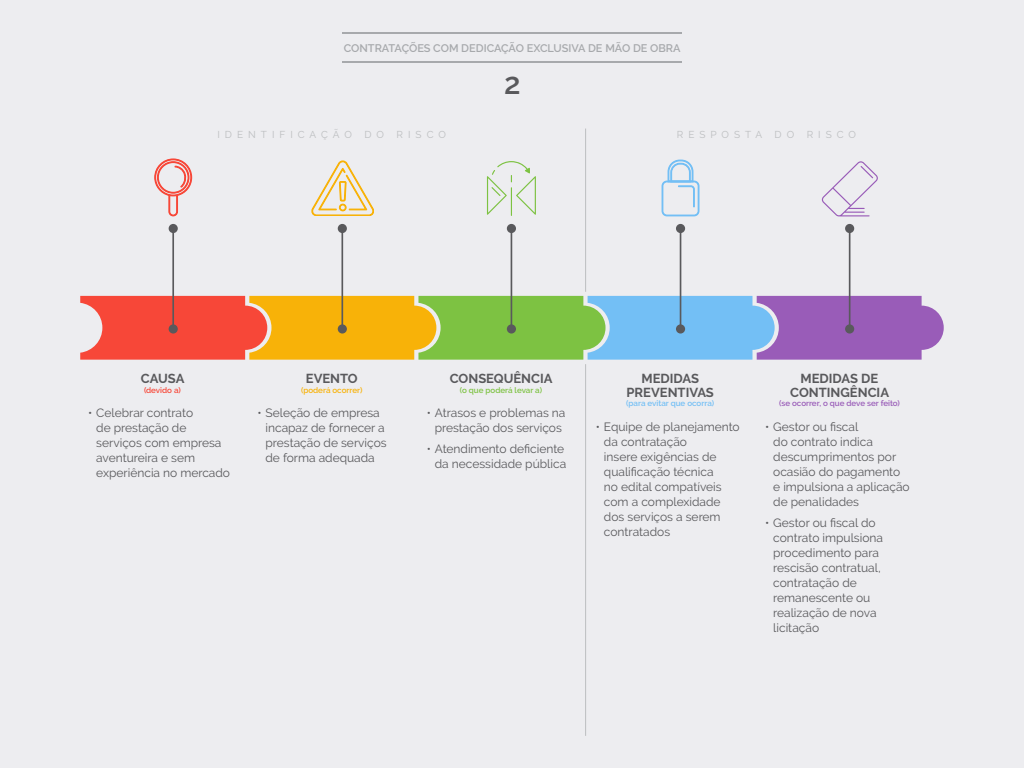
<style>
.page{position:relative;width:1024px;height:768px;background:#ededf0}
.page>*{position:absolute;margin:0;border:0;box-sizing:border-box;transform-origin:0 0}
.t1{font:600 30px "Raleway";color:#59595c}
.t2{font:700 13px/14px "Raleway";color:#59595c;text-align:center}
.t3{font:12px/15px "Raleway";color:#59595c}
.t4{font:600 11px "Raleway";color:#a7a9ac}
.t5{font:10px "Raleway";letter-spacing:.5em;color:#bcbec0}
.t6{font:600 8px "Raleway";color:#995cb8}
.t7{font:600 8px "Raleway";color:#73bff5}
.t8{font:600 8px "Raleway";color:#7dc242}
.t9{font:600 8px "Raleway";color:#f8b208}
.t10{font:600 8px "Raleway";color:#f74738}
</style>
<div class="page">
<svg style="left:80px;top:296px;width:864px;height:64px;background:#b49676"></svg>
<hr style="left:172px;top:228px;width:2px;height:102px;background:#59595c">
<div style="left:169px;top:324px;width:9px;height:10px;background:#59595c;border-radius:50%"></div>
<hr style="left:341px;top:228px;width:2px;height:102px;background:#59595c">
<div style="left:338px;top:324px;width:9px;height:10px;background:#59595c;border-radius:50%"></div>
<hr style="left:511px;top:228px;width:1px;height:102px;background:#59595c">
<div style="left:507px;top:324px;width:9px;height:10px;background:#59595c;border-radius:50%"></div>
<hr style="left:680px;top:228px;width:1px;height:102px;background:#59595c">
<div style="left:676px;top:324px;width:9px;height:10px;background:#59595c;border-radius:50%"></div>
<div style="left:676px;top:224px;width:9px;height:9px;background:#59595c;border-radius:50%"></div>
<hr style="left:849px;top:228px;width:1px;height:102px;background:#59595c">
<div style="left:845px;top:324px;width:9px;height:10px;background:#59595c;border-radius:50%"></div>
<svg style="left:662px;top:160px;width:37px;height:56px"></svg>
<hr style="left:585px;top:129px;width:1px;height:163px;background:#bcbec0">
<hr style="left:585px;top:364px;width:1px;height:372px;background:#bcbec0">
<div style="left:169px;top:224px;width:9px;height:9px;background:#59595c;border-radius:50%"></div>
<svg style="left:311px;top:161px;width:63px;height:55px"></svg>
<svg style="left:487px;top:161px;width:49px;height:55px"></svg>
<svg style="left:155px;top:159px;width:37px;height:57px"></svg>
<div style="left:338px;top:224px;width:9px;height:9px;background:#59595c;border-radius:50%"></div>
<div style="left:507px;top:224px;width:9px;height:9px;background:#59595c;border-radius:50%"></div>
<svg style="left:822px;top:161px;width:56px;height:55px"></svg>
<div style="left:845px;top:224px;width:9px;height:9px;background:#59595c;border-radius:50%"></div>
<hr style="left:342px;top:61px;width:340px;height:1px;background:#a7a9ac">
<hr style="left:342px;top:32px;width:340px;height:1px;background:#a7a9ac">
<p class="t4" style="left:344px;top:42px;width:338px">CONTRATAÇÕES COM DEDICAÇÃO EXCLUSIVA DE MÃO DE OBRA</p>
<h1 class="t1" style="left:504px;top:67px;width:18px">2</h1>
<p class="t5" style="left:217px;top:129px;width:136px">IDENTIFICAÇÃO</p>
<p class="t5" style="left:364px;top:129px;width:21px">D O</p>
<p class="t5" style="left:397px;top:129px;width:51px">RISCO</p>
<p class="t5" style="left:677px;top:129px;width:119px">RESPOSTA DO</p>
<p class="t5" style="left:807px;top:129px;width:51px">RISCO</p>
<p class="t2" style="left:306px;top:371px;width:53px">EVENTO</p>
<p class="t2" style="left:450px;top:371px;width:104px">CONSEQUÊNCIA</p>
<p class="t2" style="left:627px;top:371px;width:89px">MEDIDAS<br>PREVENTIVAS</p>
<p class="t2" style="left:790px;top:371px;width:100px">MEDIDAS DE<br>CONTINGÊNCIA</p>
<p class="t2" style="left:141px;top:371px;width:45px">CAUSA</p>
<p class="t10" style="left:144px;top:385px;width:38px">(devido a)</p>
<p class="t9" style="left:301px;top:385px;width:63px">(poderá ocorrer)</p>
<p class="t8" style="left:460px;top:385px;width:84px">(o que poderá levar a)</p>
<p class="t3" style="left:96px;top:405px;width:135px;text-indent:-8px">• Celebrar contrato<br>de prestação de serviços com empresa aventureira e sem experiência no mercado</p>
<p class="t3" style="left:266px;top:405px;width:123px;text-indent:-8px">• Seleção de empresa incapaz de fornecer a prestação de serviços de forma adequada</p>
<p class="t3" style="left:427px;top:405px;width:140px;text-align:center">• Atrasos e problemas na prestação dos serviços</p>
<p class="t3" style="left:427px;top:441px;width:141px;text-align:right">• Atendimento deficiente da necessidade pública</p>
<p class="t7" style="left:626px;top:398px;width:89px">(para evitar que ocorra)</p>
<p class="t6" style="left:779px;top:398px;width:122px">(se ocorrer, o que deve ser feito)</p>
<p class="t3" style="left:604px;top:419px;width:137px;text-indent:-8px">• Equipe de planejamento da contratação<br>insere exigências de qualificação técnica<br>no edital compatíveis com a complexidade dos serviços a serem contratados</p>
<p class="t3" style="left:773px;top:419px;width:138px;text-indent:-8px">• Gestor ou fiscal<br>do contrato indica descumprimentos por ocasião do pagamento e impulsiona a aplicação de penalidades</p>
<p class="t3" style="left:773px;top:515px;width:111px;text-indent:-8px">• Gestor ou fiscal do contrato impulsiona procedimento para rescisão contratual, contratação de remanescente ou realização de nova licitação</p>
</div>
